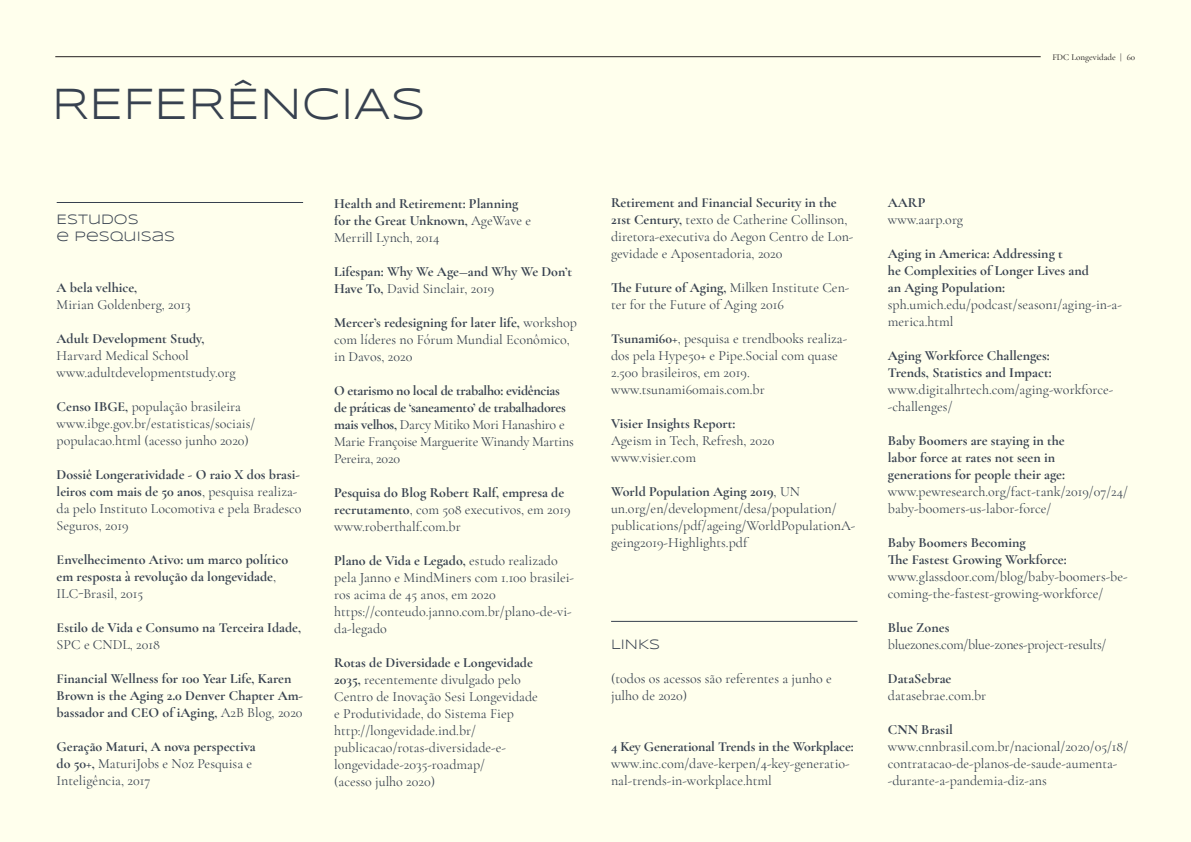
<style>
.page{position:relative;width:1191px;height:842px;background:#ffffed}
.page>*{position:absolute;margin:0;border:0;box-sizing:border-box;transform-origin:0 0}
.t1{font:45px "Syncopate";color:#37414f}
.t2{font:14px/17px "Cormorant Garamond";color:#37414f}
.t3{font:700 14px/17px "Cormorant Garamond";color:#37414f}
.t4{font:14px/17px "Cormorant Garamond";letter-spacing:-.02em;color:#37414f}
.t5{font:700 14px "Cormorant Garamond";letter-spacing:-.02em;color:#37414f}
.t6{font:14px "Syncopate";color:#37414f}
.t7{font:500 9px "Cormorant Garamond";color:#231f20}
.s1{font-weight:700}
.s2{font-weight:400}
</style>
<div class="page">
<hr style="left:57px;top:202px;width:246px;height:1px;background:#37414f">
<hr style="left:611px;top:621px;width:246px;height:1px;background:#37414f">
<hr style="left:55px;top:57px;width:985px;height:1px;background:#231f20">
<p class="t1" style="left:52px;top:78px;width:375px">REFERÊNCIAS</p>
<p class="t6" style="left:57px;top:211px;width:84px">ESTUDOS</p>
<p class="t6" style="left:57px;top:228px;width:120px">E PESQUISAS</p>
<p class="t3" style="left:57px;top:279px;width:82px">A bela velhice,</p>
<p class="t2" style="left:57px;top:296px;width:136px">Mirian Goldenberg, 2013</p>
<p class="t3" style="left:57px;top:330px;width:150px">Adult Development Study,</p>
<p class="t2" style="left:57px;top:347px;width:134px">Harvard Medical School</p>
<p class="t2" style="left:57px;top:364px;width:181px">www.adultdevelopmentstudy.org</p>
<p class="t2" style="left:57px;top:398px;width:186px"><span class="s1">Censo IBGE,</span> população brasileira</p>
<p class="t2" style="left:57px;top:415px;width:200px">www.ibge.gov.br/estatisticas/sociais/</p>
<p class="t2" style="left:57px;top:432px;width:194px">populacao.html (acesso junho 2020)</p>
<p class="t2" style="left:57px;top:466px;width:246px"><span class="s1">Dossiê Longeratividade - O raio X dos brasi&shy;leiros com mais de 50 anos</span>, pesquisa realiza&shy;da pelo Instituto Locomotiva e pela Bradesco Seguros, 2019</p>
<p class="t3" style="left:57px;top:551px;width:233px">Envelhecimento Ativo: um marco político em resposta à revolução da longevidade<span class="s2">,<br>ILC-Brasil, 2015</span></p>
<p class="t3" style="left:57px;top:619px;width:246px">Estilo de Vida e Consumo na Terceira Idade,<br><span class="s2">SPC e CNDL, 2018</span></p>
<p class="t3" style="left:57px;top:670px;width:248px">Financial Wellness for 100 Year Life, Karen<br>Brown is the Aging 2.0 Denver Chapter Am&shy;bassador and CEO of iAging, <span class="s2">A2B Blog, 2020</span></p>
<p class="t3" style="left:57px;top:738px;width:201px">Geração Maturi, A nova perspectiva</p>
<p class="t2" style="left:57px;top:755px;width:197px"><span class="s1">do 50+,</span> MaturiJobs e Noz Pesquisa e</p>
<p class="t2" style="left:57px;top:772px;width:95px">Inteligência, 2017</p>
<p class="t3" style="left:334px;top:195px;width:186px">Health and Retirement: Planning</p>
<p class="t3" style="left:334px;top:212px;width:198px">for the Great Unknown, <span class="s2">AgeWave e</span></p>
<p class="t2" style="left:334px;top:229px;width:107px">Merrill Lynch, 2014</p>
<p class="t3" style="left:334px;top:263px;width:239px">Lifespan: Why We Age―and Why We Don’t<br>Have To, <span class="s2">David Sinclair, 2019</span></p>
<p class="t2" style="left:334px;top:314px;width:244px"><span class="s1">Mercer’s redesigning for later life,</span> workshop com líderes no Fórum Mundial Econômico, in Davos, 2020</p>
<p class="t5" style="left:334px;top:382px;width:227px">O etarismo no local de trabalho: evidências</p>
<p class="t4" style="left:334px;top:399px;width:241px"><span class="s1">de práticas de ‘saneamento’ de trabalhadores mais velhos,</span> Darcy Mitiko Mori Hanashiro e Marie Françoise Marguerite Winandy Martins Pereira, 2020</p>
<p class="t3" style="left:334px;top:484px;width:238px">Pesquisa do Blog Robert Ralf, empresa de recrutamento<span class="s2">, com 508 executivos, em 2019</span></p>
<p class="t2" style="left:334px;top:518px;width:128px">www.roberthalf.com.br</p>
<p class="t2" style="left:334px;top:552px;width:241px"><span class="s1">Plano de Vida e Legado,</span> estudo realizado pela Janno e MindMiners com 1.100 brasilei&shy;ros acima de 45 anos, em 2020</p>
<p class="t2" style="left:334px;top:603px;width:239px">https://conteudo.janno.com.br/plano-de-vi&shy;da-legado</p>
<p class="t3" style="left:334px;top:654px;width:200px">Rotas de Diversidade e Longevidade</p>
<p class="t2" style="left:334px;top:671px;width:188px"><span class="s1">2035,</span> recentemente divulgado pelo</p>
<p class="t2" style="left:334px;top:688px;width:205px">Centro de Inovação Sesi Longevidade</p>
<p class="t2" style="left:334px;top:705px;width:181px">e Produtividade, do Sistema Fiep</p>
<p class="t2" style="left:334px;top:722px;width:143px">http://longevidade.ind.br/</p>
<p class="t2" style="left:334px;top:739px;width:173px">publicacao/rotas-diversidade-e-</p>
<p class="t2" style="left:334px;top:756px;width:152px">longevidade-2035-roadmap/</p>
<p class="t2" style="left:334px;top:773px;width:102px">(acesso julho 2020)</p>
<p class="t7" style="left:1052px;top:52px;width:84px">FDC Longevidade | 60</p>
<p class="t2" style="left:611px;top:194px;width:244px"><span class="s1">Retirement and Financial Security in the 21st Century,</span> texto de Catherine Collinson, diretora-executiva do Aegon Centro de Lon&shy;gevidade e Aposentadoria, 2020</p>
<p class="t2" style="left:611px;top:279px;width:240px"><span class="s1">The Future of Aging,</span> Milken Institute Cen&shy;ter for the Future of Aging 2016</p>
<p class="t2" style="left:611px;top:330px;width:238px"><span class="s1">Tsunami60+</span>, pesquisa e trendbooks realiza&shy;dos pela Hype50+ e Pipe.Social com quase<br>2.500 brasileiros, em 2019.</p>
<p class="t2" style="left:611px;top:381px;width:155px">www.tsunami60mais.com.br</p>
<p class="t3" style="left:611px;top:415px;width:126px">Visier Insights Report:</p>
<p class="t2" style="left:611px;top:432px;width:165px">Ageism in Tech, Refresh, 2020</p>
<p class="t2" style="left:611px;top:449px;width:86px">www.visier.com</p>
<p class="t3" style="left:611px;top:483px;width:190px">World Population Aging 2019<span class="s2">, UN</span></p>
<p class="t2" style="left:611px;top:500px;width:246px">un.org/en/development/desa/population/ publications/pdf/ageing/WorldPopulationA&shy;geing2019-Highlights.pdf</p>
<p class="t6" style="left:611px;top:636px;width:51px">LINKS</p>
<p class="t2" style="left:611px;top:670px;width:222px">(todos os acessos são referentes a junho e julho de 2020)</p>
<p class="t2" style="left:611px;top:738px;width:244px"><span class="s1">4 Key Generational Trends in the Workplace: </span>www.inc.com/dave-kerpen/4-key-generatio&shy;nal-trends-in-workplace.html</p>
<p class="t3" style="left:888px;top:194px;width:39px">AARP</p>
<p class="t2" style="left:888px;top:211px;width:77px">www.aarp.org</p>
<p class="t3" style="left:888px;top:245px;width:177px">Aging in America: Addressing t</p>
<p class="t3" style="left:888px;top:262px;width:202px">he Complexities of Longer Lives and</p>
<p class="t3" style="left:888px;top:279px;width:119px">an Aging Population:</p>
<p class="t2" style="left:888px;top:296px;width:236px">sph.umich.edu/podcast/season1/aging-in-a&shy;merica.html</p>
<p class="t3" style="left:888px;top:347px;width:163px">Aging Workforce Challenges:</p>
<p class="t3" style="left:888px;top:364px;width:165px">Trends, Statistics and Impact:</p>
<p class="t2" style="left:888px;top:381px;width:227px">www.digitalhrtech.com/aging-workforce--challenges/</p>
<p class="t3" style="left:888px;top:432px;width:178px">Baby Boomers are staying in the</p>
<p class="t3" style="left:888px;top:449px;width:169px">labor force at rates not seen in</p>
<p class="t3" style="left:888px;top:466px;width:179px">generations for people their age:</p>
<p class="t2" style="left:888px;top:483px;width:241px">www.pewresearch.org/fact-tank/2019/07/24/ baby-boomers-us-labor-force/</p>
<p class="t3" style="left:888px;top:534px;width:139px">Baby Boomers Becoming</p>
<p class="t3" style="left:888px;top:551px;width:180px">The Fastest Growing Workforce:</p>
<p class="t2" style="left:888px;top:568px;width:241px">www.glassdoor.com/blog/baby-boomers-be&shy;coming-the-fastest-growing-workforce/</p>
<p class="t3" style="left:888px;top:619px;width:63px">Blue Zones</p>
<p class="t4" style="left:888px;top:636px;width:220px">bluezones.com/blue-zones-project-results/</p>
<p class="t3" style="left:888px;top:670px;width:65px">DataSebrae</p>
<p class="t2" style="left:888px;top:687px;width:100px">datasebrae.com.br</p>
<p class="t3" style="left:888px;top:721px;width:66px">CNN Brasil</p>
<p class="t2" style="left:888px;top:738px;width:242px">www.cnnbrasil.com.br/nacional/2020/05/18/ contratacao-de-planos-de-saude-aumenta--durante-a-pandemia-diz-ans</p>
</div>
